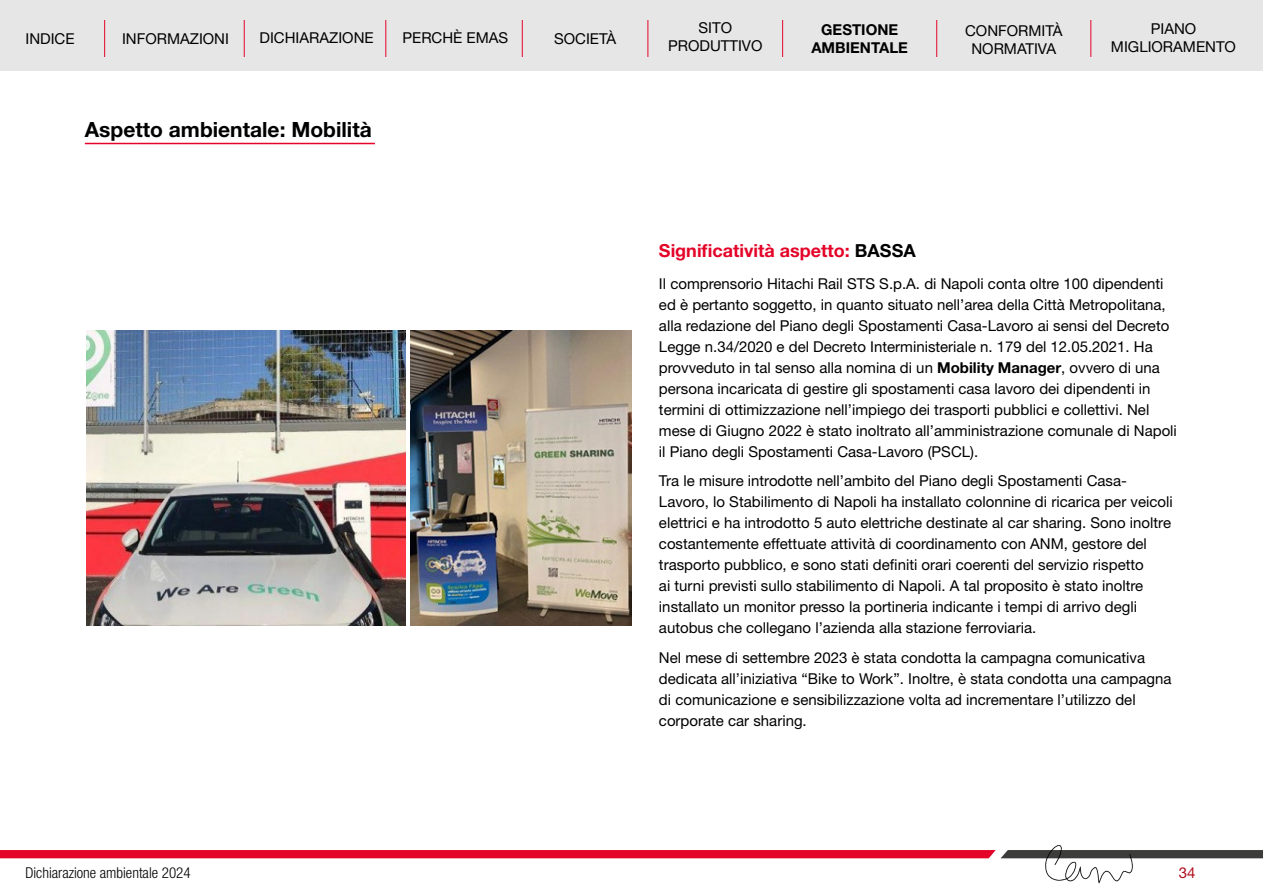
<style>
.page{position:relative;width:1263px;height:893px;background:#fff}
.page>*{position:absolute;margin:0;border:0;box-sizing:border-box;transform-origin:0 0}
.t1{font:700 21px "Helvetica Neue LT Std";color:#000}
.t2{font:700 18px "Helvetica Neue LT Std";color:#e40428}
.t3{font:15px/21px "Helvetica Neue LT Std";color:#000;text-align:center}
.t4{font:300 condensed 15px "Helvetica Neue LT Std";color:#000}
.t5{font:700 15px/18px "Helvetica Neue LT Std";color:#000;text-align:center}
.t6{font:15px "Helvetica Neue LT Std";color:#af0e1c}
.s1{color:#000}
.s2{font-weight:700}
</style>
<div class="page">
<div style="left:0;top:0;width:1263px;height:71px;background:#e6e6e6"></div>
<svg style="left:0;top:850px;width:1263px;height:8px;background:#cc0f2e"></svg>
<hr style="left:104px;top:20px;width:1px;height:37px;background:#e40428">
<hr style="left:244px;top:20px;width:1px;height:37px;background:#e40428">
<hr style="left:385px;top:20px;width:1px;height:37px;background:#e40428">
<hr style="left:522px;top:20px;width:1px;height:37px;background:#e40428">
<hr style="left:647px;top:20px;width:1px;height:37px;background:#e40428">
<hr style="left:782px;top:20px;width:1px;height:37px;background:#e40428">
<hr style="left:936px;top:20px;width:1px;height:37px;background:#e40428">
<hr style="left:1090px;top:20px;width:1px;height:37px;background:#e40428">
<hr style="left:85px;top:143px;width:290px;height:1px;background:#e40428">
<img style="left:86px;top:331px;width:319px;height:294px">
<img style="left:411px;top:331px;width:220px;height:294px">
<img style="left:1044px;top:845px;width:90px;height:39px">
<p class="t3" style="left:25px;top:28px;width:51px">INDICE</p>
<p class="t3" style="left:259px;top:27px;width:116px">DICHIARAZIONE</p>
<p class="t3" style="left:402px;top:27px;width:107px">PERCHÈ EMAS</p>
<p class="t3" style="left:554px;top:28px;width:63px">SOCIETÀ</p>
<p class="t3" style="left:668px;top:18px;width:96px;line-height:18px">SITO<br>PRODUTTIVO</p>
<p class="t5" style="left:811px;top:20px;width:98px">GESTIONE<br>AMBIENTALE</p>
<p class="t3" style="left:1111px;top:19px;width:127px;line-height:18px">PIANO<br>MIGLIORAMENTO</p>
<p class="t3" style="left:965px;top:21px;width:99px;line-height:18px">CONFORMITÀ<br>NORMATIVA</p>
<p class="t3" style="left:122px;top:28px;width:108px">INFORMAZIONI</p>
<h1 class="t1" style="left:85px;top:116px;width:288px">Aspetto ambientale: Mobilità</h1>
<p class="t4" style="left:26px;top:864px;width:167px">Dichiarazione ambientale 2024</p>
<p class="t2" style="left:659px;top:240px;width:258px">Significatività aspetto: <span class="s1">BASSA</span></p>
<p class="t3" style="left:659px;top:273px;width:519px;text-align:left">Il comprensorio Hitachi Rail STS S.p.A. di Napoli conta oltre 100 dipendenti ed è pertanto soggetto, in quanto situato nell’area della Città Metropolitana, alla redazione del Piano degli Spostamenti Casa-Lavoro ai sensi del Decreto Legge n.34/2020 e del Decreto Interministeriale n. 179 del 12.05.2021. Ha provveduto in tal senso alla nomina di un <span class="s2">Mobility Manager</span>, ovvero di una persona incaricata di gestire gli spostamenti casa lavoro dei dipendenti in termini di ottimizzazione nell’impiego dei trasporti pubblici e collettivi. Nel mese di Giugno 2022 è stato inoltrato all’amministrazione comunale di Napoli il Piano degli Spostamenti Casa-Lavoro (PSCL).</p>
<p class="t3" style="left:659px;top:470px;width:515px;text-align:left">Tra le misure introdotte nell’ambito del Piano degli Spostamenti Casa-Lavoro, lo Stabilimento di Napoli ha installato colonnine di ricarica per veicoli elettrici e ha introdotto 5 auto elettriche destinate al car sharing. Sono inoltre costantemente effettuate attività di coordinamento con ANM, gestore del trasporto pubblico, e sono stati definiti orari coerenti del servizio rispetto<br>ai turni previsti sullo stabilimento di Napoli. A tal proposito è stato inoltre installato un monitor presso la portineria indicante i tempi di arrivo degli autobus che collegano l’azienda alla stazione ferroviaria.</p>
<p class="t3" style="left:659px;top:647px;width:514px;text-align:left">Nel mese di settembre 2023 è stata condotta la campagna comunicativa dedicata all’iniziativa “Bike to Work”. Inoltre, è stata condotta una campagna di comunicazione e sensibilizzazione volta ad incrementare l’utilizzo del corporate car sharing.</p>
<p class="t6" style="left:1179px;top:863px;width:18px">34</p>
</div>
